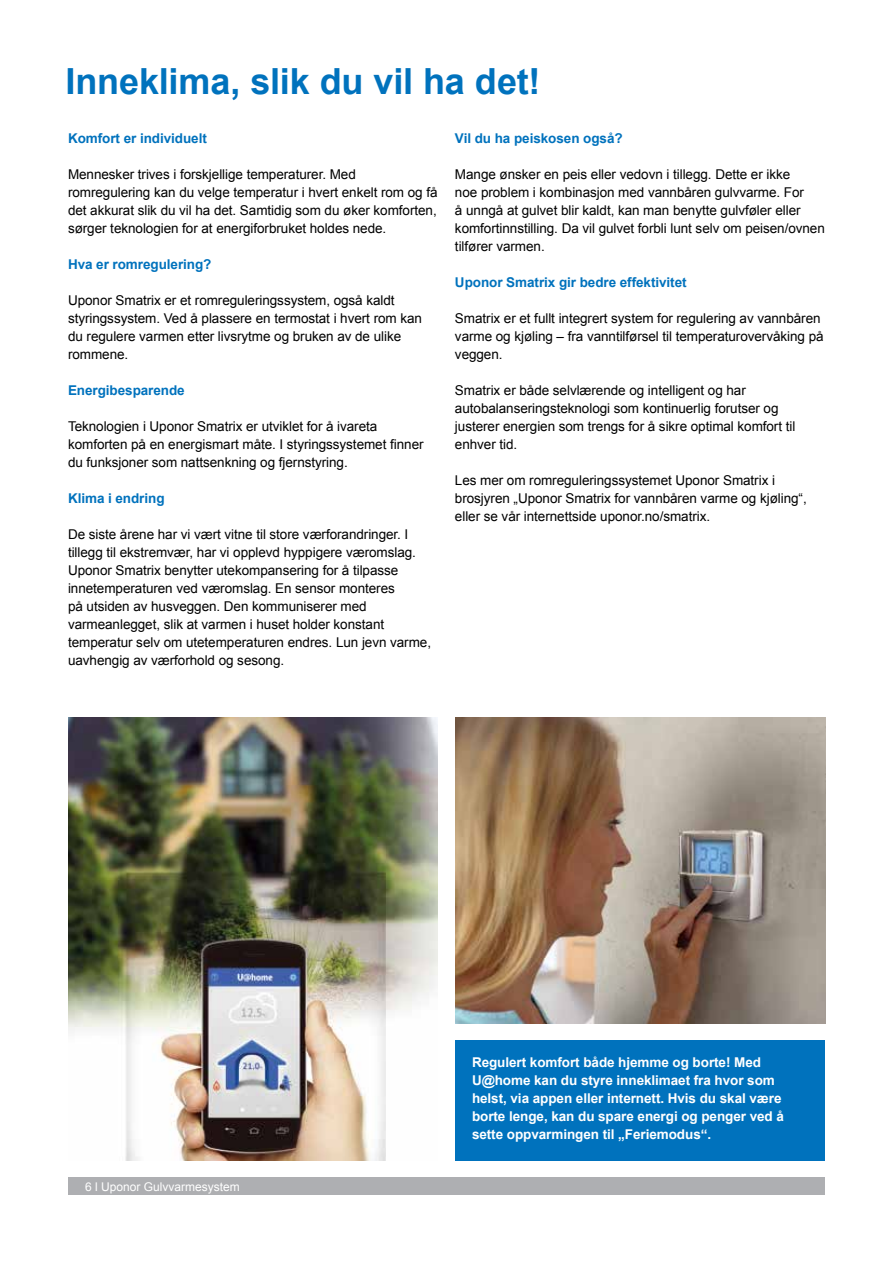
<style>
.page{position:relative;width:893px;height:1263px;background:#fff}
.page>*{position:absolute;margin:0;border:0;box-sizing:border-box;transform-origin:0 0}
.t1{font:700 36px "Arial";letter-spacing:-.005em;color:#0072bd}
.t2{font:13.5px/18px "Arial";letter-spacing:-.005em;color:#000}
.t3{font:700 13.5px/18px "Arial";letter-spacing:-.005em;color:#fff}
.t4{font:700 13.5px "Arial";letter-spacing:-.005em;color:#0072bd}
.t5{font:12px "Arial";color:#fff}
</style>
<div class="page">
<div style="left:68px;top:1178px;width:757px;height:17px;background:#aeafb2"></div>
<div style="left:455px;top:1040px;width:370px;height:121px;background:#0072bd"></div>
<img style="left:455px;top:718px;width:370px;height:305px">
<img style="left:68px;top:718px;width:370px;height:443px">
<h1 class="t1" style="left:66px;top:58px;width:477px">Inneklima, slik du vil ha det!</h1>
<p class="t4" style="left:68px;top:129px;width:140px">Komfort er individuelt</p>
<p class="t2" style="left:68px;top:166px;width:371px">Mennesker trives i forskjellige temperaturer. Med romregulering kan du velge temperatur i hvert enkelt rom og få det akkurat slik du vil ha det. Samtidig som du øker komforten, sørger teknologien for at energiforbruket holdes nede.</p>
<p class="t4" style="left:68px;top:255px;width:145px">Hva er romregulering?</p>
<p class="t2" style="left:68px;top:292px;width:355px">Uponor Smatrix er et romreguleringssystem, også kaldt styringssystem. Ved å plassere en termostat i hvert rom kan du regulere varmen etter livsrytme og bruken av de ulike rommene.</p>
<p class="t4" style="left:68px;top:381px;width:118px">Energibesparende</p>
<p class="t2" style="left:68px;top:418px;width:357px">Teknologien i Uponor Smatrix er utviklet for å ivareta komforten på en energismart måte. I styringssystemet finner du funksjoner som nattsenkning og fjernstyring.</p>
<p class="t4" style="left:68px;top:489px;width:98px">Klima i endring</p>
<p class="t2" style="left:68px;top:526px;width:365px">De siste årene har vi vært vitne til store værforandringer. I tillegg til ekstremvær, har vi opplevd hyppigere væromslag.<br>Uponor Smatrix benytter utekompansering for å tilpasse innetemperaturen ved væromslag. En sensor monteres<br>på utsiden av husveggen. Den kommuniserer med varmeanlegget, slik at varmen i huset holder konstant temperatur selv om utetemperaturen endres. Lun jevn varme, uavhengig av værforhold og sesong.</p>
<p class="t4" style="left:455px;top:129px;width:169px">Vil du ha peiskosen også?</p>
<p class="t2" style="left:455px;top:166px;width:371px">Mange ønsker en peis eller vedovn i tillegg. Dette er ikke<br>noe problem i kombinasjon med vannbåren gulvvarme. For<br>å unngå at gulvet blir kaldt, kan man benytte gulvføler eller komfortinnstilling. Da vil gulvet forbli lunt selv om peisen/ovnen tilfører varmen.</p>
<p class="t4" style="left:455px;top:273px;width:233px">Uponor Smatrix gir bedre effektivitet</p>
<p class="t2" style="left:455px;top:310px;width:370px">Smatrix er et fullt integrert system for regulering av vannbåren varme og kjøling – fra vanntilførsel til temperaturovervåking på veggen.</p>
<p class="t2" style="left:455px;top:382px;width:342px">Smatrix er både selvlærende og intelligent og har autobalanseringsteknologi som kontinuerlig forutser og justerer energien som trengs for å sikre optimal komfort til enhver tid.</p>
<p class="t2" style="left:455px;top:472px;width:353px">Les mer om romreguleringssystemet Uponor Smatrix i brosjyren „Uponor Smatrix for vannbåren varme og kjøling“, eller se vår internettside uponor.no/smatrix.</p>
<p class="t5" style="left:85px;top:1179px;width:156px">6 l Uponor Gulvvarmesystem</p>
<p class="t3" style="left:472px;top:1054px;width:313px">Regulert komfort både hjemme og borte! Med U@home kan du styre inneklimaet fra hvor som helst, via appen eller internett. Hvis du skal være borte lenge, kan du spare energi og penger ved å sette oppvarmingen til „Feriemodus“.</p>
</div>
